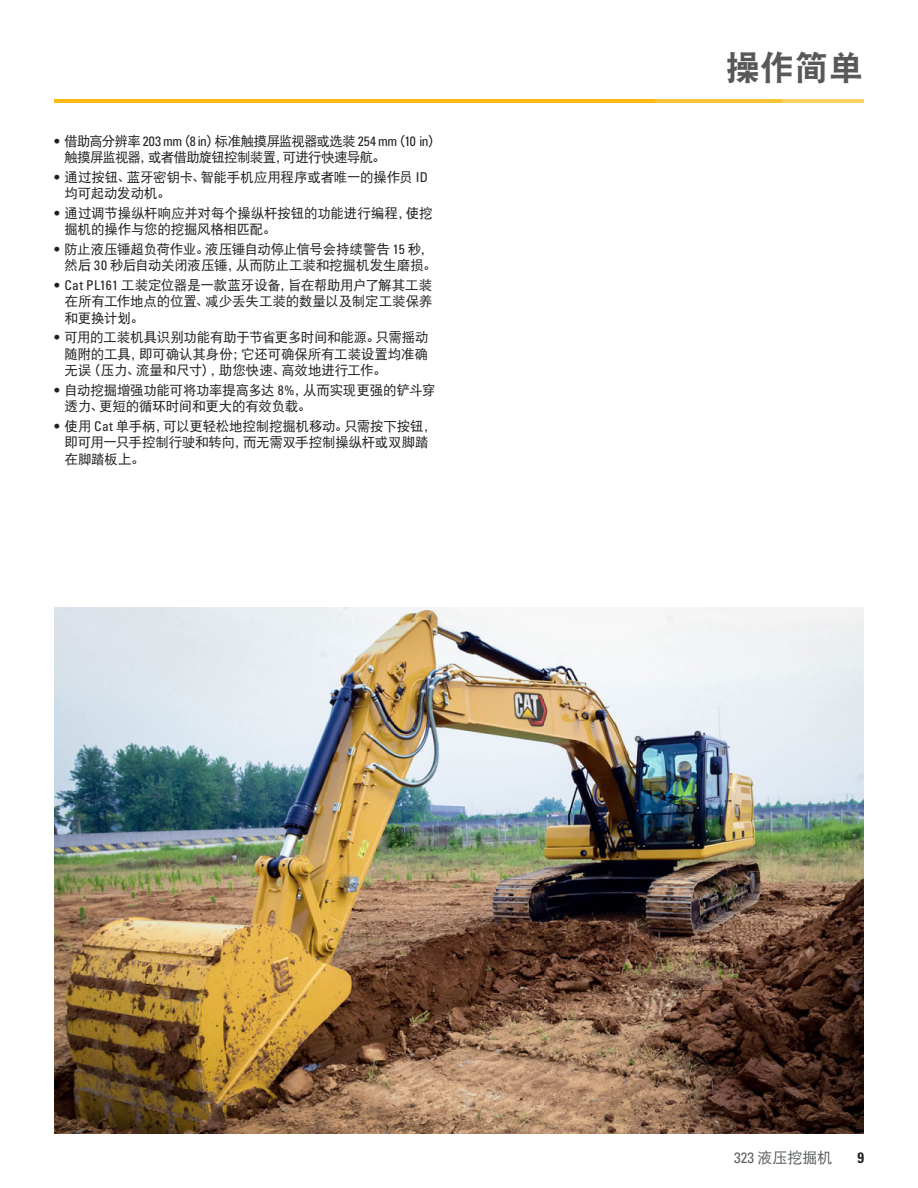
<style>
.page{position:relative;width:918px;height:1188px;background:#fff}
.page>*{position:absolute;margin:0;border:0;box-sizing:border-box;transform-origin:0 0}
.t1{font:34.5px "DFP Hei W9";color:#57585a}
.t2{font:15px "DFP Hei W5";color:#5d6163}
.t3{font:15px "Univers LTCYR 67 Bold Cond";color:#231f20}
.t4{font:13.5px/16.5px "DFP Hei W5";letter-spacing:-.02em;color:#231f20}
.t5{font:13.5px/16.5px "DFP Hei W5";letter-spacing:-.055em;color:#231f20}
.s1{font-family:"Univers LT Std";font-weight:700;font-stretch:condensed}
.s2{font-family:"Univers LTCYR 57";font-stretch:condensed}
</style>
<div class="page">
<hr style="left:54px;top:99px;width:601px;height:4px;background:#fcba13">
<hr style="left:654px;top:99px;width:128px;height:4px;background:#fcc437">
<hr style="left:782px;top:99px;width:81px;height:4px;background:#fdd266">
<img style="left:54px;top:608px;width:809px;height:526px">
<p class="t5" style="left:65px;top:132px;width:378px;text-indent:-11px"><span class="s1">•</span> 借助高分辨率 <span class="s2">203 mm</span>（<span class="s2">8 in</span>）标准触摸屏监视器或选装 <span class="s2">254 mm</span>（<span class="s2">10 in</span>）触摸屏监视器，或者借助旋钮控制装置，可进行快速导航。</p>
<p class="t4" style="left:65px;top:168px;width:365px;text-indent:-11px"><span class="s1">•</span> 通过按钮、蓝牙密钥卡、智能手机应用程序或者唯一的操作员 <span class="s2">ID</span>均可起动发动机。</p>
<p class="t4" style="left:65px;top:204px;width:370px;text-indent:-11px"><span class="s1">•</span> 通过调节操纵杆响应并对每个操纵杆按钮的功能进行编程，使挖掘机的操作与您的挖掘风格相匹配。</p>
<p class="t4" style="left:54px;top:240px;width:384px;text-align:right"><span class="s1">•</span> 防止液压锤超负荷作业。液压锤自动停止信号会持续警告 <span class="s2">15</span> 秒，然后 <span class="s2">30</span> 秒后自动关闭液压锤，从而防止工装和挖掘机发生磨损。</p>
<p class="t4" style="left:65px;top:276px;width:370px;text-align:justify;text-indent:-11px"><span class="s1">•</span> <span class="s2">Cat PL161</span> 工装定位器是一款蓝牙设备，旨在帮助用户了解其工装在所有工作地点的位置、减少丢失工装的数量以及制定工装保养和更换计划。</p>
<p class="t4" style="left:65px;top:329px;width:365px;text-align:justify;text-indent:-11px"><span class="s1">•</span> 可用的工装机具识别功能有助于节省更多时间和能源。只需摇动随附的工具，即可确认其身份；它还可确保所有工装设置均准确无误（压力、流量和尺寸），助您快速、高效地进行工作。</p>
<p class="t4" style="left:65px;top:381px;width:372px;text-indent:-11px"><span class="s1">•</span> 自动挖掘增强功能可将功率提高多达 <span class="s2">8%</span>，从而实现更强的铲斗穿透力、更短的循环时间和更大的有效负载。</p>
<p class="t4" style="left:65px;top:417px;width:373px;text-indent:-11px"><span class="s1">•</span> 使用 <span class="s2">Cat</span> 单手柄，可以更轻松地控制挖掘机移动。只需按下按钮，即可用一只手控制行驶和转向，而无需双手控制操纵杆或双脚踏在脚踏板上。</p>
<h1 class="t1" style="left:725px;top:49px;width:139px">操作简单</h1>
<p class="t2" style="left:734px;top:1149px;width:100px"><span class="s2">323</span> 液压挖掘机</p>
<p class="t3" style="left:857px;top:1148px;width:8px">9</p>
</div>
